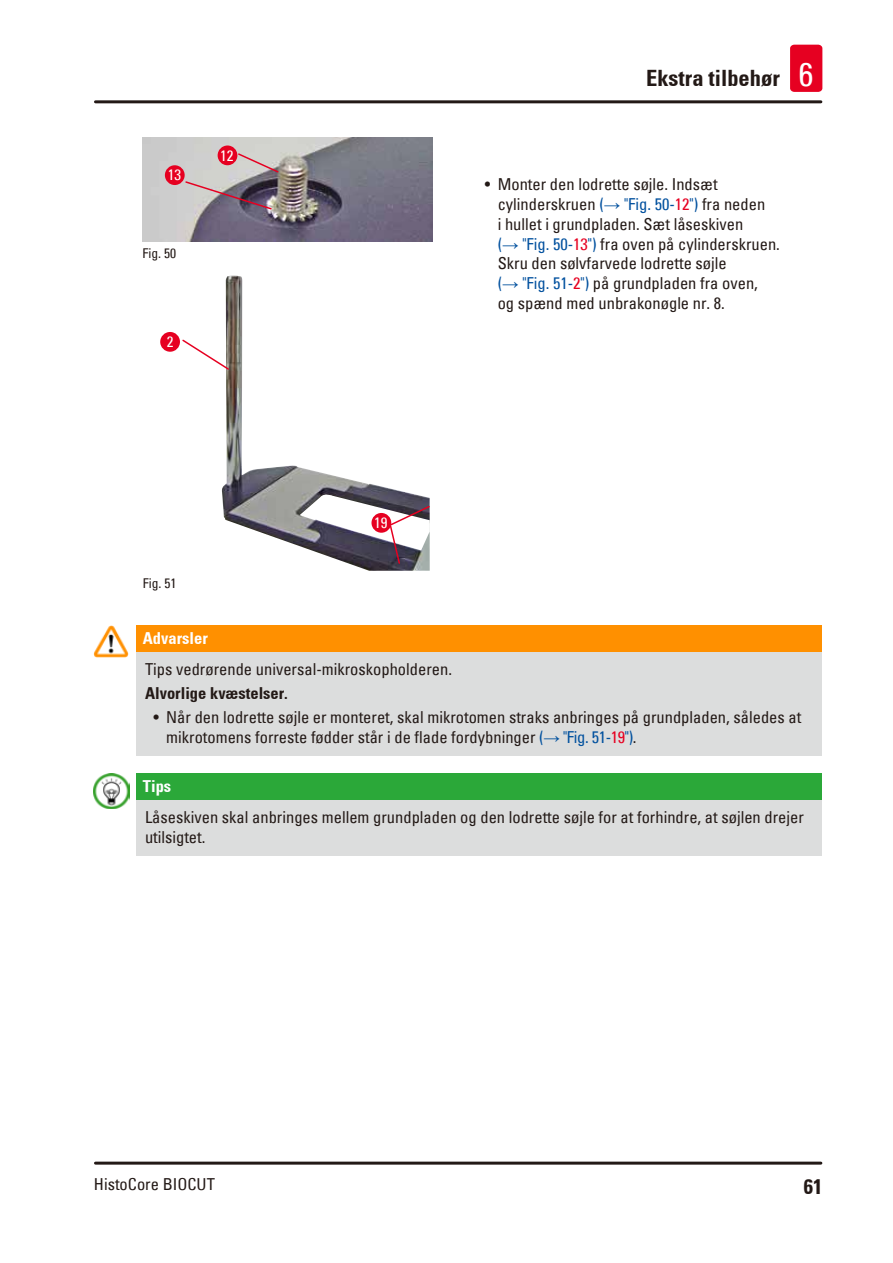
<style>
.page{position:relative;width:893px;height:1263px;background:#fff}
.page>*{position:absolute;margin:0;border:0;box-sizing:border-box;transform-origin:0 0}
.t1{font:700 condensed 22.5px "Univers";color:#231916}
.t2{font:700 condensed 21px "Univers";color:#231916}
.Tip_text{font:condensed 16.5px/19.8px "Univers";color:#231916}
.Source_of_danger{font:condensed 16.5px "Univers";color:#231916}
.Consequenses_of_non{font:700 condensed 16.5px "Univers";color:#231916}
.Signalword__no_use_a{font:700 condensed 16.5px "Univers";color:#fff}
.t3{font:condensed 15px "Univers";color:#fff}
.t4{font:condensed 13.5px "Univers";color:#231916}
.s1{font-weight:400;font-size:33px;color:#fff}
.s2{color:#00509e}
.s3{font-family:"Arial";font-stretch:normal;color:#00509e}
.s4{color:#e60021}
</style>
<div class="page">
<hr style="left:95px;top:100px;width:726px;height:3px;background:#231916">
<hr style="left:95px;top:1161px;width:726px;height:3px;background:#231916">
<div style="left:790px;top:45px;width:32px;height:47px;background:#e60021;border-radius:4px"></div>
<img style="left:143px;top:138px;width:289px;height:103px">
<svg style="left:237px;top:152px;width:43px;height:22px"></svg>
<svg style="left:184px;top:180px;width:89px;height:31px;background:#90828c"></svg>
<div style="left:165px;top:165px;width:20px;height:20px;background:#e60021;border-radius:50%"></div>
<div style="left:218px;top:145px;width:19px;height:20px;background:#e60021;border-radius:50%"></div>
<img style="left:221px;top:276px;width:209px;height:295px">
<svg style="left:182px;top:338px;width:48px;height:33px"></svg>
<svg style="left:389px;top:505px;width:41px;height:60px"></svg>
<div style="left:160px;top:332px;width:20px;height:20px;background:#e60021;border-radius:50%"></div>
<div style="left:371px;top:513px;width:20px;height:20px;background:#e60021;border-radius:50%"></div>
<div style="left:136px;top:625px;width:686px;height:27px;background:#ff9000"></div>
<div style="left:136px;top:652px;width:686px;height:104px;background:#dcdddd"></div>
<img style="left:94px;top:625px;width:35px;height:32px">
<div style="left:136px;top:773px;width:686px;height:27px;background:#2ba839"></div>
<div style="left:136px;top:800px;width:686px;height:56px;background:#dcdddd"></div>
<img style="left:94px;top:773px;width:35px;height:35px">
<p class="t3" style="left:168px;top:165px;width:15px">13</p>
<p class="t4" style="left:142px;top:245px;width:35px">Fig. 50</p>
<p class="t3" style="left:167px;top:332px;width:8px">2</p>
<p class="t3" style="left:220px;top:146px;width:15px">12</p>
<p class="t4" style="left:143px;top:575px;width:35px">Fig. 51</p>
<p class="t3" style="left:374px;top:513px;width:15px">19</p>
<h1 class="t1" style="left:646px;top:65px;width:169px">Ekstra tilbehør <span class="s1">6</span></h1>
<p class="Tip_text" style="left:498px;top:174px;width:284px;text-indent:-13px">• Monter den lodrette søjle. Indsæt cylinderskruen <span class="s2">(</span><span class="s3">→</span> <span class="s2">"Fig. 50‑</span><span class="s4">12</span><span class="s2">")</span> fra neden<br>i hullet i grundpladen. Sæt låseskiven<br><span class="s2">(</span><span class="s3">→</span> <span class="s2">"Fig. 50‑</span><span class="s4">13</span><span class="s2">")</span> fra oven på cylinderskruen.<br>Skru den sølvfarvede lodrette søjle<br><span class="s2">(</span><span class="s3">→</span> <span class="s2">"Fig. 51‑</span><span class="s4">2</span><span class="s2">")</span> på grundpladen fra oven,<br>og spænd med unbrakonøgle nr. 8.</p>
<p class="Signalword__no_use_a" style="left:143px;top:628px;width:67px">Advarsler</p>
<p class="Source_of_danger" style="left:145px;top:659px;width:308px">Tips vedrørende universal-mikroskopholderen.</p>
<p class="Consequenses_of_non" style="left:145px;top:683px;width:144px">Alvorlige kvæstelser.</p>
<p class="Tip_text" style="left:166px;top:707px;width:637px;text-indent:-13px">• Når den lodrette søjle er monteret, skal mikrotomen straks anbringes på grundpladen, således at mikrotomens forreste fødder står i de flade fordybninger <span class="s2">(</span><span class="s3">→</span> <span class="s2">"Fig. 51‑</span><span class="s4">19</span><span class="s2">")</span>.</p>
<p class="Signalword__no_use_a" style="left:143px;top:776px;width:30px">Tips</p>
<p class="Tip_text" style="left:145px;top:807px;width:660px">Låseskiven skal anbringes mellem grundpladen og den lodrette søjle for at forhindre, at søjlen drejer utilsigtet.</p>
<p class="Tip_text" style="left:94px;top:1173px;width:122px">HistoCore BIOCUT</p>
<p class="t2" style="left:804px;top:1173px;width:20px">61</p>
</div>
